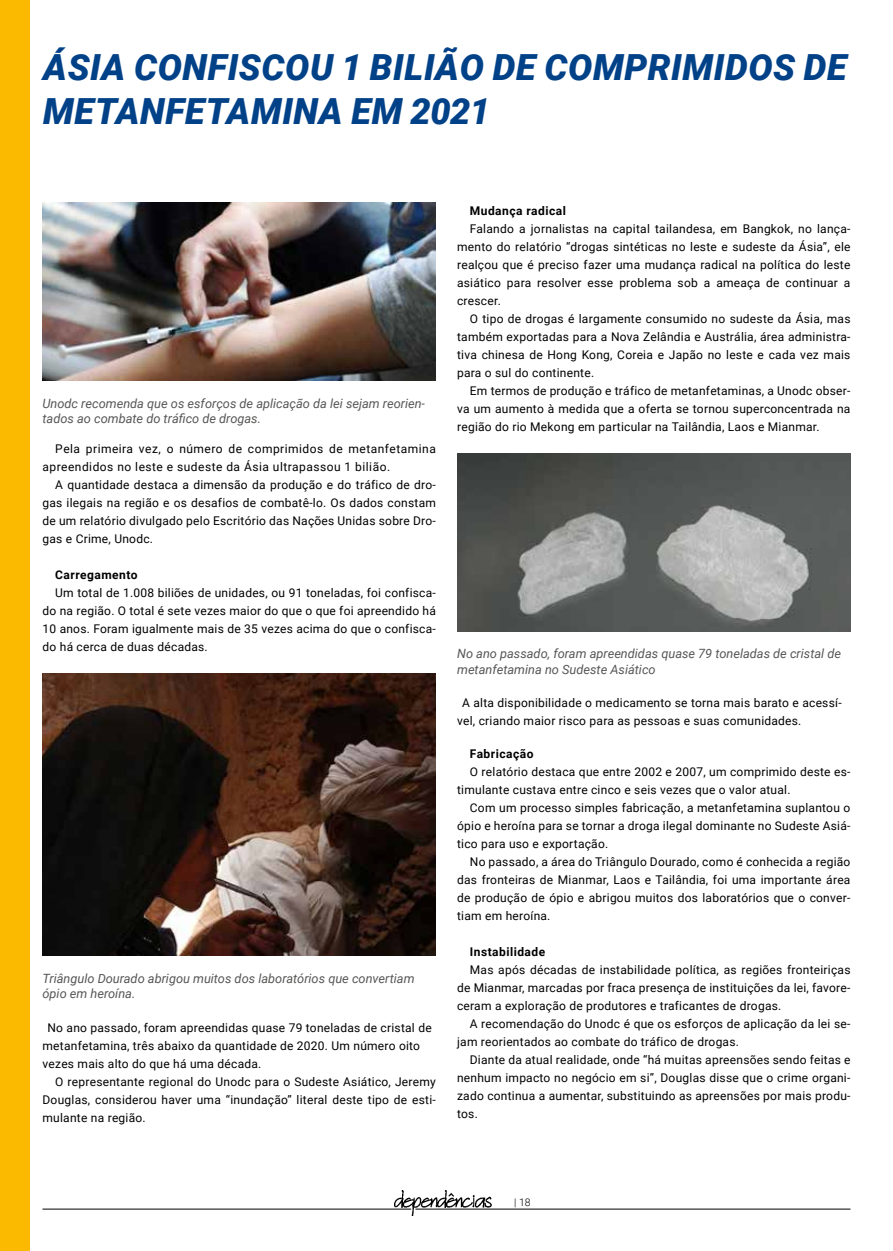
<style>
.page{position:relative;width:893px;height:1251px;background:#fff}
.page>*{position:absolute;margin:0;border:0;box-sizing:border-box;transform-origin:0 0}
.t1{font:italic 900 36px/43.2px "Roboto";letter-spacing:.015em;color:#004188}
.t2{font:italic 12.75px/15.3px "Roboto";color:#565655}
.t3{font:12px/18px "Roboto";letter-spacing:.02em;color:#000;text-align:justify}
.t4{font:12px/18px "Roboto";letter-spacing:.04em;color:#000}
.t5{font:700 12px "Roboto";letter-spacing:.04em;color:#000}
.t6{font:300 10.5px "Roboto";color:#000}
</style>
<div class="page">
<img style="left:387px;top:1190px;width:110px;height:25px">
<hr style="left:43px;top:1208px;width:368px;height:1px;background:#000">
<hr style="left:415px;top:1208px;width:435px;height:1px;background:#000">
<div style="left:43px;top:367px;width:393px;height:16px;background:linear-gradient(to right,#fff,#fff)"></div>
<svg style="left:43px;top:955px;width:393px;height:1px"></svg>
<img style="left:43px;top:203px;width:393px;height:177px">
<img style="left:43px;top:673px;width:393px;height:282px">
<div style="left:457px;top:617px;width:393px;height:17px;background:linear-gradient(to right,#4a4e4b,#5a5e5d)"></div>
<img style="left:457px;top:453px;width:393px;height:178px">
<div style="left:0;top:0;width:30px;height:1250px;background:#fbb900"></div>
<h1 class="t1" style="left:43px;top:45px;width:805px">ÁSIA CONFISCOU 1 BILIÃO DE COMPRIMIDOS DE<br>METANFETAMINA EM 2021</h1>
<p class="t2" style="left:43px;top:395px;width:384px">Unodc recomenda que os esforços de aplicação da lei sejam reorien&shy;tados ao combate do tráfico de drogas.</p>
<p class="t4" style="left:43px;top:439px;width:395px;text-indent:13px">Pela primeira vez, o número de comprimidos de metanfetamina apreendidos no leste e sudeste da Ásia ultrapassou 1 bilião.</p>
<p class="t3" style="left:43px;top:475px;width:395px;text-indent:13px">A quantidade destaca a dimensão da produção e do tráfico de dro&shy;gas ilegais na região e os desafios de combatê-lo. Os dados constam de um relatório divulgado pelo Escritório das Nações Unidas sobre Dro&shy;gas e Crime, Unodc.</p>
<p class="t5" style="left:55px;top:566px;width:84px">Carregamento</p>
<p class="t3" style="left:43px;top:583px;width:395px;text-indent:13px">Um total de 1.008 biliões de unidades, ou 91 toneladas, foi confisca&shy;do na região. O total é sete vezes maior do que o que foi apreendido há 10 anos. Foram igualmente mais de 35 vezes acima do que o confisca&shy;do há cerca de duas décadas.</p>
<p class="t2" style="left:43px;top:969px;width:374px">Triângulo Dourado abrigou muitos dos laboratórios que convertiam ópio em heroína.</p>
<p class="t3" style="left:43px;top:1017px;width:391px;text-align:left;text-indent:5px">No ano passado, foram apreendidas quase 79 toneladas de cristal de metanfetamina, três abaixo da quantidade de 2020. Um número oito vezes mais alto do que há uma década.</p>
<p class="t3" style="left:43px;top:1071px;width:395px;text-indent:13px">O representante regional do Unodc para o Sudeste Asiático, Jeremy Douglas, considerou haver uma “inundação” literal deste tipo de esti&shy;mulante na região.</p>
<p class="t5" style="left:470px;top:202px;width:97px">Mudança radical</p>
<p class="t3" style="left:457px;top:219px;width:395px;text-indent:13px">Falando a jornalistas na capital tailandesa, em Bangkok, no lança&shy;mento do relatório “drogas sintéticas no leste e sudeste da Ásia”, ele realçou que é preciso fazer uma mudança radical na política do leste asiático para resolver esse problema sob a ameaça de continuar a crescer.</p>
<p class="t3" style="left:457px;top:309px;width:395px;text-indent:13px">O tipo de drogas é largamente consumido no sudeste da Ásia, mas também exportadas para a Nova Zelândia e Austrália, área administra&shy;tiva chinesa de Hong Kong, Coreia e Japão no leste e cada vez mais para o sul do continente.</p>
<p class="t3" style="left:457px;top:381px;width:395px;text-indent:13px">Em termos de produção e tráfico de metanfetaminas, a Unodc obser&shy;va um aumento à medida que a oferta se tornou superconcentrada na região do rio Mekong em particular na Tailândia, Laos e Mianmar.</p>
<p class="t2" style="left:457px;top:645px;width:385px">No ano passado, foram apreendidas quase 79 toneladas de cristal de metanfetamina no Sudeste Asiático</p>
<p class="t3" style="left:457px;top:693px;width:386px;text-indent:5px">A alta disponibilidade o medicamento se torna mais barato e acessí&shy;vel, criando maior risco para as pessoas e suas comunidades.</p>
<p class="t5" style="left:470px;top:745px;width:65px">Fabricação</p>
<p class="t3" style="left:457px;top:762px;width:395px;text-indent:13px">O relatório destaca que entre 2002 e 2007, um comprimido deste es&shy;timulante custava entre cinco e seis vezes que o valor atual.</p>
<p class="t3" style="left:457px;top:798px;width:395px;text-indent:13px">Com um processo simples fabricação, a metanfetamina suplantou o ópio e heroína para se tornar a droga ilegal dominante no Sudeste Asiá&shy;tico para uso e exportação.</p>
<p class="t3" style="left:457px;top:852px;width:395px;text-indent:13px">No passado, a área do Triângulo Dourado, como é conhecida a região das fronteiras de Mianmar, Laos e Tailândia, foi uma importante área de produção de ópio e abrigou muitos dos laboratórios que o conver&shy;tiam em heroína.</p>
<p class="t5" style="left:470px;top:943px;width:77px">Instabilidade</p>
<p class="t3" style="left:457px;top:960px;width:395px;text-indent:13px">Mas após décadas de instabilidade política, as regiões fronteiriças de Mianmar, marcadas por fraca presença de instituições da lei, favore&shy;ceram a exploração de produtores e traficantes de drogas.</p>
<p class="t3" style="left:457px;top:1014px;width:395px;text-indent:13px">A recomendação do Unodc é que os esforços de aplicação da lei se&shy;jam reorientados ao combate do tráfico de drogas.</p>
<p class="t3" style="left:457px;top:1050px;width:395px;text-indent:13px">Diante da atual realidade, onde “há muitas apreensões sendo feitas e nenhum impacto no negócio em si”, Douglas disse que o crime organi&shy;zado continua a aumentar, substituindo as apreensões por mais produ&shy;tos.</p>
<p class="t6" style="left:514px;top:1194px;width:18px">| 18</p>
</div>
